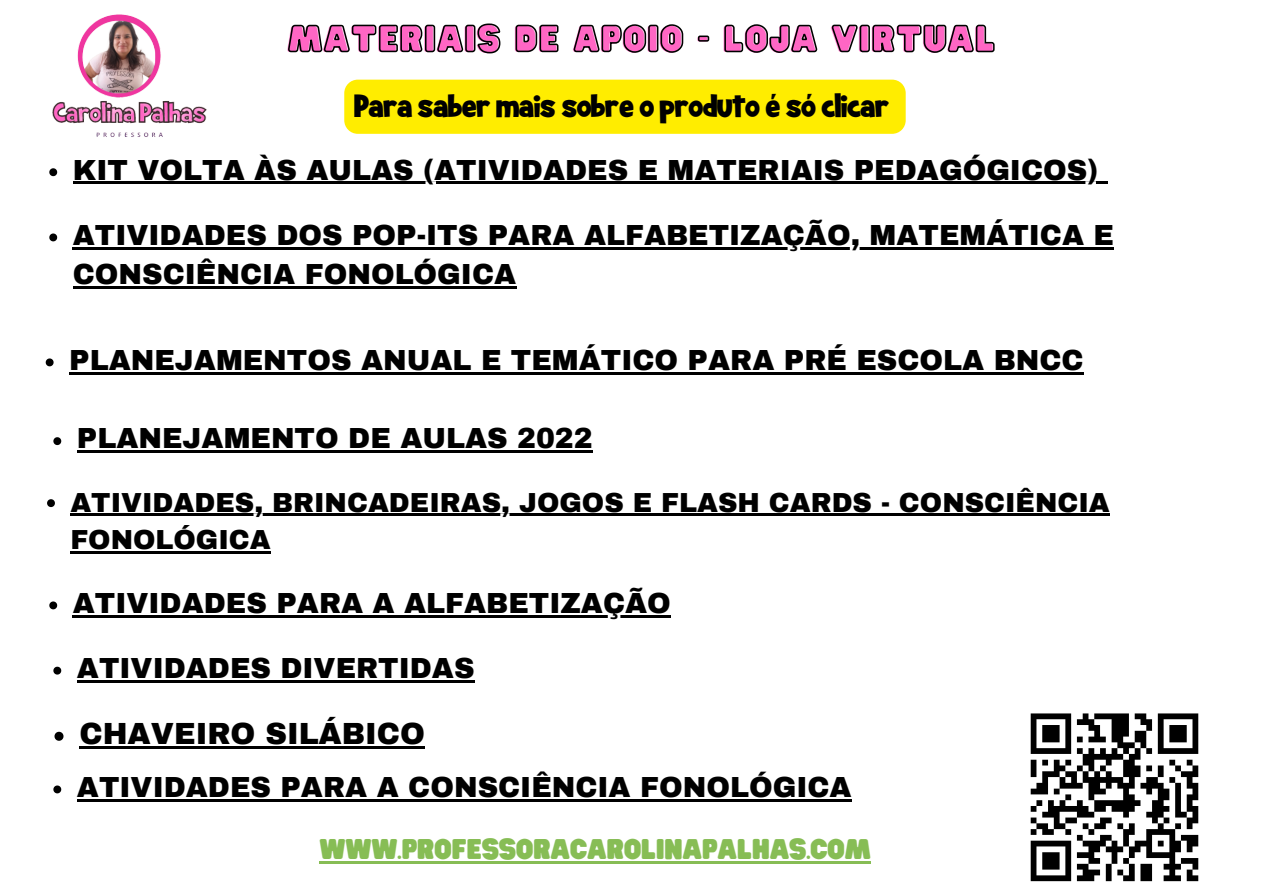
<style>
.page{position:relative;width:1263px;height:894px;background:#fff}
.page>*{position:absolute;margin:0;border:0;box-sizing:border-box;transform-origin:0 0}
.t1{font:32.55px "Hitand Run";letter-spacing:.06em;color:#ff66c4}
.t2{font:900 29.85px "Archivo";color:#000}
.t3{font:900 28.35px/39.3px "Archivo";color:#000}
.t4{font:900 26.85px/37px "Archivo";color:#000}
.t5{font:25.65px "Summer Blaster";color:#000}
.t6{font:25.05px "Hitand Run";color:#87bd55}
</style>
<div class="page">
<svg style="left:1031px;top:713px;width:167px;height:167px"></svg>
<img style="left:52px;top:14px;width:155px;height:123px">
<svg style="left:49px;top:168px;width:8px;height:8px"></svg>
<hr style="left:73px;top:182px;width:1025px;height:2px;background:#000">
<svg style="left:1098px;top:182px;width:10px;height:2px"></svg>
<svg style="left:49px;top:233px;width:8px;height:8px"></svg>
<hr style="left:73px;top:247px;width:1041px;height:2px;background:#000">
<hr style="left:73px;top:286px;width:443px;height:2px;background:#000">
<svg style="left:46px;top:358px;width:8px;height:8px"></svg>
<hr style="left:69px;top:372px;width:1015px;height:2px;background:#000">
<svg style="left:47px;top:499px;width:8px;height:8px"></svg>
<hr style="left:70px;top:513px;width:1040px;height:3px;background:#000">
<hr style="left:70px;top:551px;width:201px;height:2px;background:#000">
<svg style="left:49px;top:601px;width:8px;height:8px"></svg>
<hr style="left:73px;top:614px;width:598px;height:3px;background:#000">
<svg style="left:53px;top:785px;width:8px;height:8px"></svg>
<hr style="left:77px;top:798px;width:775px;height:3px;background:#000">
<svg style="left:53px;top:666px;width:8px;height:8px"></svg>
<hr style="left:77px;top:680px;width:398px;height:2px;background:#000">
<hr style="left:319px;top:860px;width:552px;height:3px;background:#87bd55">
<svg style="left:53px;top:437px;width:8px;height:8px"></svg>
<hr style="left:77px;top:450px;width:516px;height:3px;background:#000">
<svg style="left:55px;top:731px;width:9px;height:9px"></svg>
<hr style="left:79px;top:746px;width:346px;height:2px;background:#000">
<svg style="left:288px;top:23px;width:707px;height:31px"></svg>
<div style="left:344px;top:80px;width:562px;height:54px;background:#ffed00"></div>
<p class="t1" style="left:287px;top:21px;width:708px">MATERIAIS DE APOIO - LOJA VIRTUAL</p>
<p class="t5" style="left:355px;top:91px;width:536px">Para saber mais sobre o produto é só clicar</p>
<p class="t3" style="left:73px;top:150px;width:1027px">KIT VOLTA ÀS AULAS (ATIVIDADES E MATERIAIS PEDAGÓGICOS)</p>
<p class="t3" style="left:73px;top:215px;width:1043px">ATIVIDADES DOS POP-ITS PARA ALFABETIZAÇÃO, MATEMÁTICA E<br>CONSCIÊNCIA FONOLÓGICA</p>
<p class="t3" style="left:69px;top:340px;width:1016px">PLANEJAMENTOS ANUAL E TEMÁTICO PARA PRÉ ESCOLA BNCC</p>
<p class="t3" style="left:77px;top:419px;width:517px">PLANEJAMENTO DE AULAS 2022</p>
<p class="t4" style="left:70px;top:484px;width:1041px">ATIVIDADES, BRINCADEIRAS, JOGOS E FLASH CARDS - CONSCIÊNCIA<br>FONOLÓGICA</p>
<p class="t3" style="left:73px;top:583px;width:599px">ATIVIDADES PARA A ALFABETIZAÇÃO</p>
<p class="t3" style="left:77px;top:648px;width:399px">ATIVIDADES DIVERTIDAS</p>
<p class="t2" style="left:79px;top:717px;width:347px">CHAVEIRO SILÁBICO</p>
<p class="t3" style="left:77px;top:767px;width:776px">ATIVIDADES PARA A CONSCIÊNCIA FONOLÓGICA</p>
<p class="t6" style="left:319px;top:834px;width:553px">WWW.PROFESSORACAROLINAPALHAS.COM</p>
</div>
